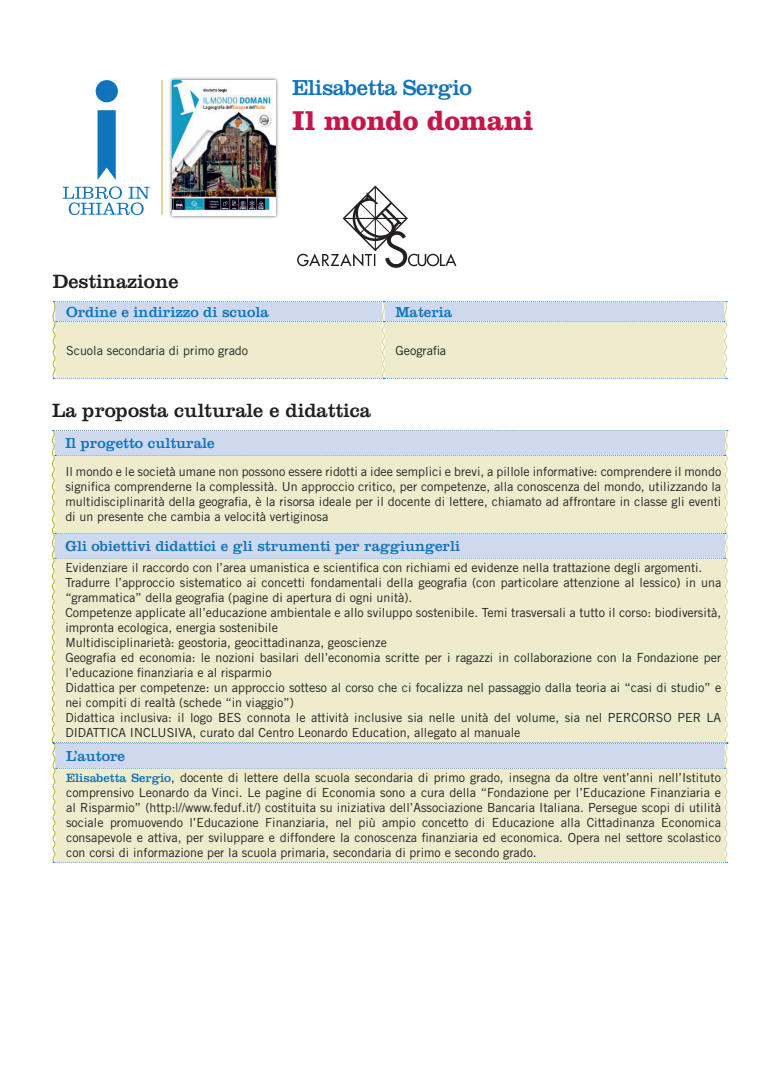
<style>
.page{position:relative;width:780px;height:1088px;background:#fff}
.page>*{position:absolute;margin:0;border:0;box-sizing:border-box;transform-origin:0 0}
.t1{font:700 28.25px "Clarendon LT Std";color:#c5164a}
.t2{font:22.5px "Clarendon LT Std";letter-spacing:-.02em;color:#1074bc}
.t3{font:20px "Clarendon LT Std";color:#231f20}
.t4{font:15px "Clarendon LT Std";color:#1074bc}
.Luigi_Normale{font:12.5px/15px "Trade Gothic LT Std";color:#231f20}
.s1{font-family:"Clarendon LT Std";color:#1074bc}
</style>
<div class="page">
<svg style="left:52px;top:301px;width:675px;height:78px;background:#e3e6d5"></svg>
<hr style="left:161px;top:80px;width:1px;height:135px;background:#bbb12a">
<svg style="left:97px;top:110px;width:19px;height:70px"></svg>
<div style="left:96px;top:80px;width:22px;height:22px;background:#1074bc;border-radius:50%"></div>
<svg style="left:63px;top:186px;width:87px;height:29px"></svg>
<div style="left:168px;top:76px;width:112px;height:143px;background:#231f20;opacity:.75"></div>
<img style="left:172px;top:80px;width:104px;height:135px">
<img style="left:297px;top:185px;width:160px;height:83px">
<svg style="left:51px;top:430px;width:677px;height:433px;background:#e7e8d2"></svg>
<p class="t3" style="left:53px;top:269px;width:127px">Destinazione</p>
<p class="t2" style="left:292px;top:74px;width:181px">Elisabetta Sergio</p>
<p class="t1" style="left:292px;top:103px;width:243px">Il mondo domani</p>
<p class="t4" style="left:66px;top:303px;width:204px">Ordine e indirizzo di scuola</p>
<p class="t4" style="left:395px;top:303px;width:58px">Materia</p>
<p class="Luigi_Normale" style="left:66px;top:342px;width:183px">Scuola secondaria di primo grado</p>
<p class="Luigi_Normale" style="left:395px;top:342px;width:52px">Geografia</p>
<p class="t3" style="left:52px;top:398px;width:320px">La proposta culturale e didattica</p>
<p class="t4" style="left:65px;top:434px;width:151px">Il progetto culturale</p>
<p class="Luigi_Normale" style="left:65px;top:464px;width:657px;text-align:justify">Il mondo e le società umane non possono essere ridotti a idee semplici e brevi, a pillole informative: comprendere il mondo significa comprenderne la complessità. Un approccio critico, per competenze, alla conoscenza del mondo, utilizzando la multidisciplinarità della geografia, è la risorsa ideale per il docente di lettere, chiamato ad affrontare in classe gli eventi di un presente che cambia a velocità vertiginosa</p>
<p class="t4" style="left:65px;top:537px;width:396px">Gli obiettivi didattici e gli strumenti per raggiungerli</p>
<p class="Luigi_Normale" style="left:65px;top:560px;width:638px">Evidenziare il raccordo con l’area umanistica e scientifica con richiami ed evidenze nella trattazione degli argomenti.</p>
<p class="Luigi_Normale" style="left:65px;top:575px;width:657px">Tradurre l’approccio sistematico ai concetti fondamentali della geografia (con particolare attenzione al lessico) in una “grammatica” della geografia (pagine di apertura di ogni unità).</p>
<p class="Luigi_Normale" style="left:65px;top:605px;width:657px">Competenze applicate all’educazione ambientale e allo sviluppo sostenibile. Temi trasversali a tutto il corso: biodiversità, impronta ecologica, energia sostenibile</p>
<p class="Luigi_Normale" style="left:65px;top:635px;width:323px">Multidisciplinarietà: geostoria, geocittadinanza, geoscienze</p>
<p class="Luigi_Normale" style="left:65px;top:650px;width:657px">Geografia ed economia: le nozioni basilari dell’economia scritte per i ragazzi in collaborazione con la Fondazione per l’educazione finanziaria e al risparmio</p>
<p class="Luigi_Normale" style="left:65px;top:680px;width:657px">Didattica per competenze: un approccio sotteso al corso che ci focalizza nel passaggio dalla teoria ai “casi di studio” e nei compiti di realtà (schede “in viaggio”)</p>
<p class="Luigi_Normale" style="left:65px;top:710px;width:657px">Didattica inclusiva: il logo BES connota le attività inclusive sia nelle unità del volume, sia nel PERCORSO PER LA<br>DIDATTICA INCLUSIVA, curato dal Centro Leonardo Education, allegato al manuale</p>
<p class="t4" style="left:66px;top:747px;width:60px">L’autore</p>
<p class="Luigi_Normale" style="left:66px;top:770px;width:656px;text-align:justify"><span class="s1">Elisabetta Sergio</span>, docente di lettere della scuola secondaria di primo grado, insegna da oltre vent’anni nell’Istituto comprensivo Leonardo da Vinci. Le pagine di Economia sono a cura della “Fondazione per l’Educazione Finanziaria e al Risparmio” (http:|//www.feduf.it/) costituita su iniziativa dell’Associazione Bancaria Italiana. Persegue scopi di utilità sociale promuovendo l’Educazione Finanziaria, nel più ampio concetto di Educazione alla Cittadinanza Economica consapevole e attiva, per sviluppare e diffondere la conoscenza finanziaria ed economica. Opera nel settore scolastico con corsi di informazione per la scuola primaria, secondaria di primo e secondo grado.</p>
</div>
